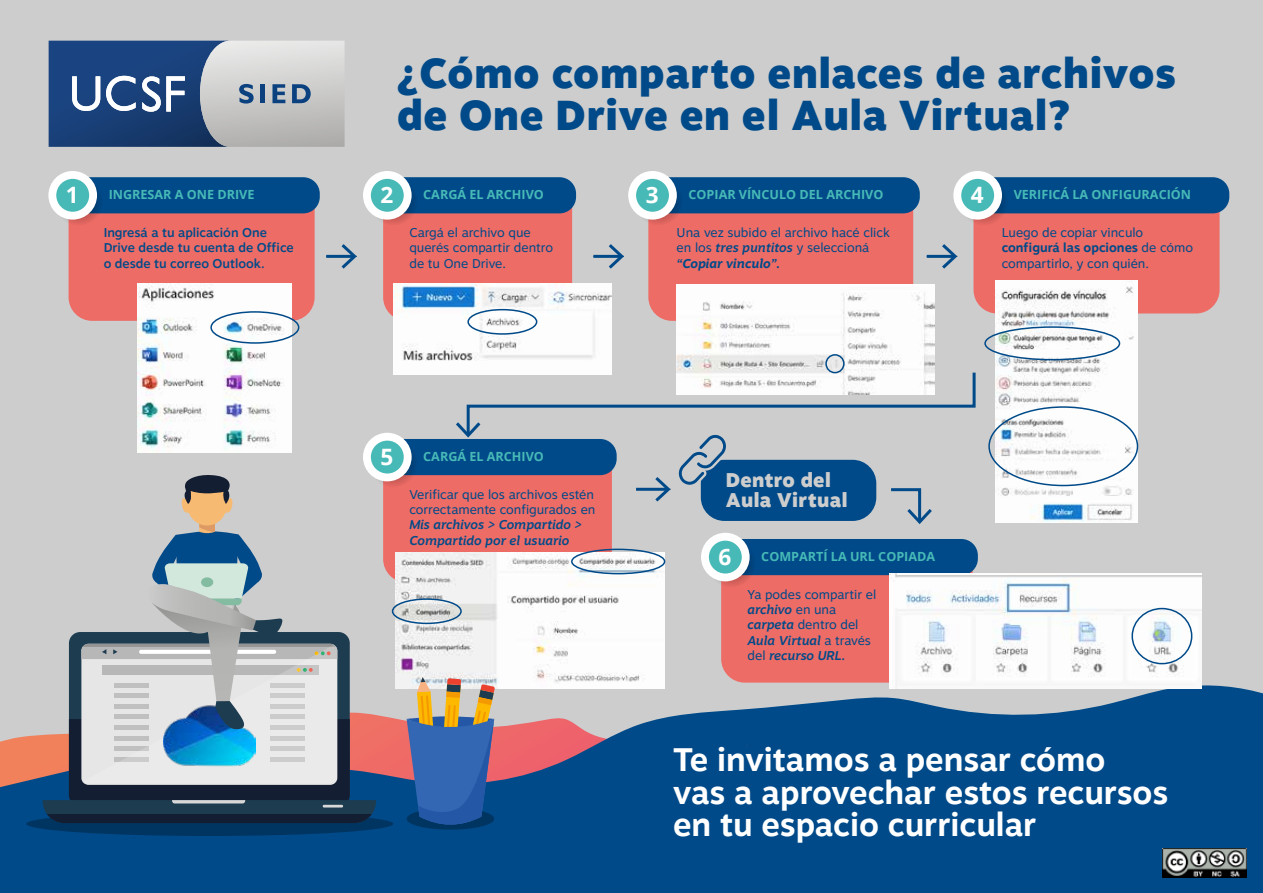
<style>
.page{position:relative;width:1263px;height:893px;background:#cdcdcd}
.page>*{position:absolute;margin:0;border:0;box-sizing:border-box;transform-origin:0 0}
.t1{font:900 41.7px/42px "Motiva Sans";letter-spacing:.02em;color:#004a89}
.t2{font:700 32.55px/32.5px "Motiva Sans";color:#fff}
.t3{font:700 22.5px "Open Sans";color:#fff}
.t4{font:900 19.8px/20px "Motiva Sans";letter-spacing:.02em;color:#cdcdcd}
.t5{font:12.75px/15.3px "Motiva Sans";color:#004a89}
.t6{font:500 12.75px/15.3px "Motiva Sans";color:#004a89}
.t7{font:italic 500 12.75px/15.3px "Motiva Sans";color:#004a89}
.t8{font:700 12.6px "Open Sans";color:#47bab7}
.s1{font-weight:500;font-style:italic}
.s2{font-weight:700;font-style:italic}
.s3{font-weight:700}
</style>
<div class="page">
<svg style="left:0;top:678px;width:1263px;height:215px;fill:#004a89"></svg>
<svg style="left:746px;top:742px;width:2px;height:6px"></svg>
<svg style="left:49px;top:41px;width:296px;height:106px"></svg>
<img style="left:1162px;top:848px;width:84px;height:30px">
<hr style="left:326px;top:255px;width:27px;height:3px;background:#004a89">
<svg style="left:342px;top:244px;width:15px;height:25px"></svg>
<hr style="left:593px;top:255px;width:28px;height:3px;background:#004a89">
<svg style="left:609px;top:244px;width:15px;height:25px"></svg>
<hr style="left:927px;top:255px;width:27px;height:3px;background:#004a89">
<svg style="left:942px;top:244px;width:15px;height:25px"></svg>
<div style="left:26px;top:812px;width:367px;height:24px;background:#003562;border-radius:50%"></div>
<div style="left:69px;top:183px;width:246px;height:138px;background:#ee6c66;border-radius:24px"></div>
<div style="left:74px;top:177px;width:246px;height:36px;background:#004a89;border-radius:16px"></div>
<svg style="left:54px;top:177px;width:49px;height:49px"></svg>
<div style="left:48px;top:171px;width:49px;height:49px;background:#fff;border-radius:50%"></div>
<div style="left:56px;top:179px;width:33px;height:33px;background:#47bab7;border-radius:50%"></div>
<img style="left:137px;top:283px;width:154px;height:169px">
<div style="left:210px;top:311px;width:89px;height:33px;border:2px solid #004a89;border-radius:50%"></div>
<div style="left:383px;top:183px;width:189px;height:138px;background:#ee6c66;border-radius:24px"></div>
<div style="left:387px;top:177px;width:189px;height:36px;background:#004a89;border-radius:16px"></div>
<svg style="left:369px;top:177px;width:49px;height:49px"></svg>
<div style="left:363px;top:171px;width:49px;height:49px;background:#fff;border-radius:50%"></div>
<div style="left:371px;top:179px;width:33px;height:33px;background:#47bab7;border-radius:50%"></div>
<img style="left:393px;top:283px;width:218px;height:91px">
<div style="left:467px;top:309px;width:70px;height:26px;border:2px solid #004a89;border-radius:50%"></div>
<div style="left:383px;top:445px;width:229px;height:138px;background:#ee6c66;border-radius:24px"></div>
<div style="left:388px;top:439px;width:229px;height:36px;background:#004a89;border-radius:16px"></div>
<svg style="left:369px;top:439px;width:49px;height:48px"></svg>
<div style="left:363px;top:433px;width:49px;height:48px;background:#fff;border-radius:50%"></div>
<div style="left:371px;top:441px;width:33px;height:32px;background:#47bab7;border-radius:50%"></div>
<img style="left:395px;top:552px;width:270px;height:137px">
<div style="left:392px;top:598px;width:70px;height:26px;border:2px solid #004a89;border-radius:50%"></div>
<div style="left:571px;top:549px;width:94px;height:25px;border:2px solid #004a89;border-radius:50%"></div>
<div style="left:648px;top:183px;width:265px;height:138px;background:#ee6c66;border-radius:24px"></div>
<div style="left:654px;top:177px;width:266px;height:36px;background:#004a89;border-radius:16px"></div>
<svg style="left:634px;top:177px;width:49px;height:49px"></svg>
<div style="left:628px;top:171px;width:49px;height:49px;background:#fff;border-radius:50%"></div>
<div style="left:636px;top:179px;width:33px;height:33px;background:#47bab7;border-radius:50%"></div>
<img style="left:676px;top:284px;width:258px;height:86px">
<div style="left:825px;top:354px;width:20px;height:19px;border:2px solid #004a89;border-radius:50%"></div>
<div style="left:973px;top:183px;width:246px;height:130px;background:#ee6c66;border-radius:24px"></div>
<div style="left:979px;top:177px;width:250px;height:36px;background:#004a89;border-radius:16px"></div>
<svg style="left:959px;top:177px;width:49px;height:49px"></svg>
<div style="left:953px;top:171px;width:49px;height:49px;background:#fff;border-radius:50%"></div>
<div style="left:961px;top:179px;width:33px;height:33px;background:#47bab7;border-radius:50%"></div>
<img style="left:995px;top:280px;width:142px;height:243px">
<div style="left:988px;top:406px;width:150px;height:80px;border:2px solid #004a89;border-radius:50%"></div>
<div style="left:984px;top:326px;width:136px;height:34px;border:2px solid #004a89;border-radius:50%"></div>
<svg style="left:407px;top:808px;width:87px;height:22px"></svg>
<svg style="left:407px;top:677px;width:88px;height:150px"></svg>
<svg style="left:456px;top:370px;width:520px;height:154px"></svg>
<div style="left:721px;top:545px;width:251px;height:138px;background:#ee6c66;border-radius:24px"></div>
<div style="left:726px;top:539px;width:252px;height:36px;background:#004a89;border-radius:16px"></div>
<svg style="left:707px;top:539px;width:49px;height:48px"></svg>
<div style="left:701px;top:533px;width:49px;height:48px;background:#fff;border-radius:50%"></div>
<div style="left:709px;top:541px;width:33px;height:32px;background:#47bab7;border-radius:50%"></div>
<img style="left:890px;top:573px;width:311px;height:115px">
<div style="left:1131px;top:608px;width:61px;height:56px;border:2px solid #004a89;border-radius:50%"></div>
<svg style="left:43px;top:473px;width:333px;height:350px"></svg>
<h3 class="t3" style="left:66px;top:179px;width:14px">1</h3>
<p class="t8" style="left:109px;top:185px;width:147px">INGRESAR A ONE DRIVE</p>
<p class="t6" style="left:104px;top:225px;width:191px">Ingresá a tu aplicación One<br>Drive desde tu cuenta de Office o desde tu correo Outlook.</p>
<h1 class="t1" style="left:397px;top:51px;width:780px">¿Cómo comparto enlaces de archivos de One Drive en el Aula Virtual?</h1>
<h3 class="t3" style="left:380px;top:179px;width:14px">2</h3>
<p class="t8" style="left:423px;top:185px;width:122px">CARGÁ EL ARCHIVO</p>
<p class="t5" style="left:409px;top:225px;width:145px">Cargá el archivo que querés compartir dentro de tu One Drive.</p>
<h3 class="t3" style="left:646px;top:179px;width:14px">3</h3>
<p class="t8" style="left:688px;top:185px;width:196px">COPIAR VÍNCULO DEL ARCHIVO</p>
<p class="t5" style="left:677px;top:225px;width:215px">Una vez subido el archivo hacé click en los <span class="s1">tres puntitos</span> y seleccioná <span class="s2">“Copiar vinculo”.</span></p>
<h3 class="t3" style="left:971px;top:179px;width:14px">4</h3>
<p class="t8" style="left:1014px;top:185px;width:179px">VERIFICÁ LA ONFIGURACIÓN</p>
<p class="t5" style="left:1002px;top:225px;width:193px">Luego de copiar vinculo <span class="s3">configurá las opciones</span> de cómo compartirlo, y con quién.</p>
<h3 class="t3" style="left:380px;top:440px;width:14px">5</h3>
<p class="t8" style="left:423px;top:447px;width:122px">CARGÁ EL ARCHIVO</p>
<p class="t5" style="left:409px;top:486px;width:187px">Verificar que los archivos estén correctamente configurados en</p>
<p class="t7" style="left:409px;top:517px;width:174px">Mis archivos &gt; Compartido &gt;<br>Compartido por el usuario</p>
<h3 class="t4" style="left:726px;top:469px;width:123px">Dentro del<br>Aula Virtual</h3>
<h3 class="t3" style="left:718px;top:540px;width:14px">6</h3>
<p class="t8" style="left:761px;top:547px;width:175px">COMPARTÍ LA URL COPIADA</p>
<p class="t5" style="left:747px;top:586px;width:130px">Ya podes compartir el <span class="s1">archivo</span> en una <span class="s1">carpeta</span> dentro del<br><span class="s1">Aula Virtual</span> a través del <span class="s1">recurso URL.</span></p>
<h2 class="t2" style="left:673px;top:743px;width:497px">Te invitamos a pensar cómo<br>vas a aprovechar estos recursos en tu espacio curricular</h2>
</div>
